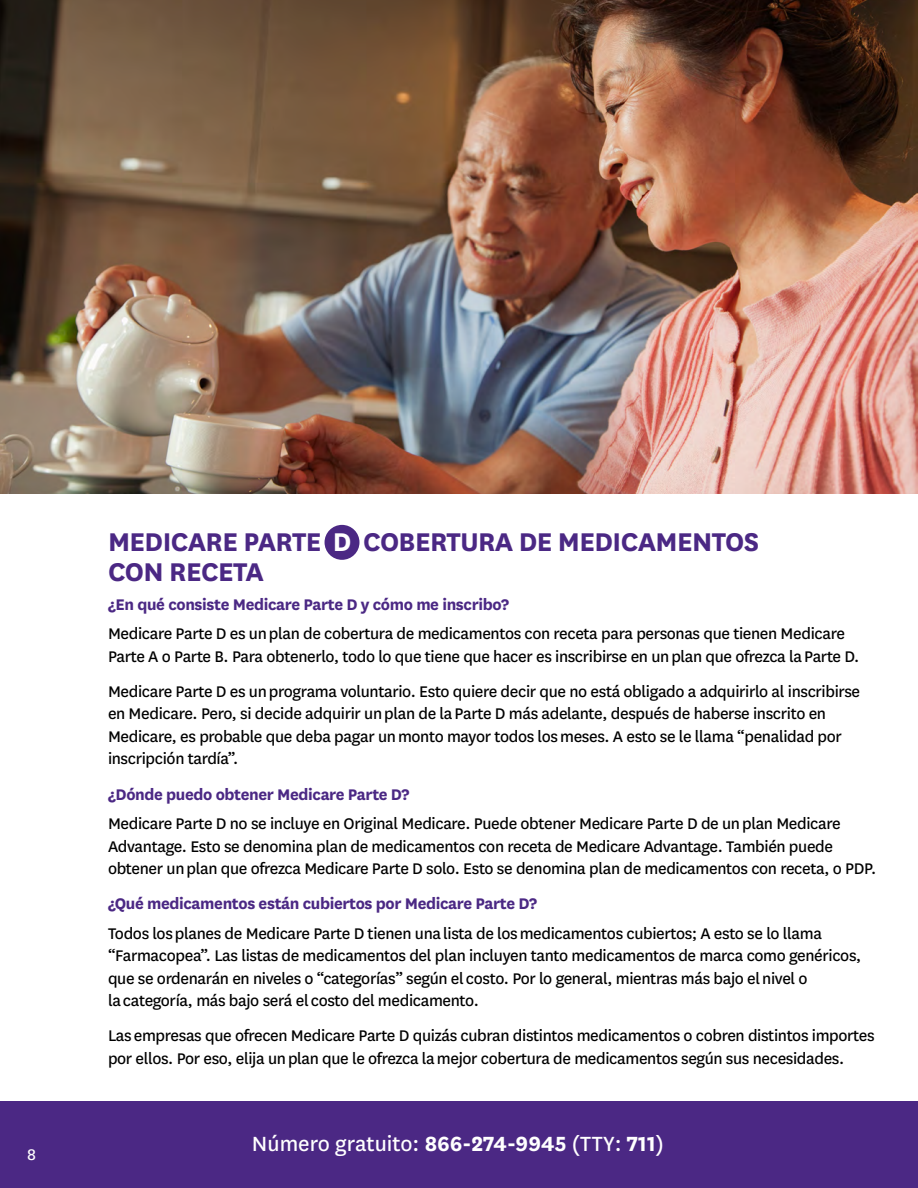
<style>
.page{position:relative;width:918px;height:1188px;background:#fff}
.page>*{position:absolute;margin:0;border:0;box-sizing:border-box;transform-origin:0 0}
.t1{font:700 30px/30px "National";letter-spacing:-.02em;color:#4b2884}
.t2{font:24px "National";color:#fff}
.t3{font:18px/22.5px "National";letter-spacing:-.02em;color:#000}
.t4{font:700 18px "National";letter-spacing:-.02em;color:#4b2884}
.t5{font:18px "National";color:#fff}
.s1{color:#fff}
.s2{font-weight:700}
</style>
<div class="page">
<img style="left:0;top:0;width:918px;height:494px">
<div style="left:325px;top:525px;width:34px;height:35px;background:#4b2884;border-radius:50%"></div>
<div style="left:0;top:1101px;width:918px;height:87px;background:#4b2884"></div>
<p class="t5" style="left:27px;top:1142px;width:10px">8</p>
<h2 class="t1" style="left:108px;top:524px;width:653px">MEDICARE PARTE <span class="s1">D</span> COBERTURA DE MEDICAMENTOS<br>CON RECETA</h2>
<h3 class="t4" style="left:108px;top:592px;width:402px">¿En qué consiste Medicare Parte D y cómo me inscribo?</h3>
<p class="t3" style="left:108px;top:622px;width:753px">Medicare Parte D es un plan de cobertura de medicamentos con receta para personas que tienen Medicare<br>Parte A o Parte B. Para obtenerlo, todo lo que tiene que hacer es inscribirse en un plan que ofrezca la Parte D.</p>
<p class="t3" style="left:108px;top:679px;width:754px">Medicare Parte D es un programa voluntario. Esto quiere decir que no está obligado a adquirirlo al inscribirse en Medicare. Pero, si decide adquirir un plan de la Parte D más adelante, después de haberse inscrito en Medicare, es probable que deba pagar un monto mayor todos los meses. A esto se le llama “penalidad por inscripción tardía”.</p>
<h3 class="t4" style="left:108px;top:782px;width:303px">¿Dónde puedo obtener Medicare Parte D?</h3>
<p class="t3" style="left:108px;top:811px;width:770px">Medicare Parte D no se incluye en Original Medicare. Puede obtener Medicare Parte D de un plan Medicare<br>Advantage. Esto se denomina plan de medicamentos con receta de Medicare Advantage. También puede obtener un plan que ofrezca Medicare Parte D solo. Esto se denomina plan de medicamentos con receta, o PDP.</p>
<h3 class="t4" style="left:108px;top:891px;width:431px">¿Qué medicamentos están cubiertos por Medicare Parte D?</h3>
<p class="t3" style="left:108px;top:921px;width:755px">Todos los planes de Medicare Parte D tienen una lista de los medicamentos cubiertos; A esto se lo llama “Farmacopea”. Las listas de medicamentos del plan incluyen tanto medicamentos de marca como genéricos, que se ordenarán en niveles o “categorías” según el costo. Por lo general, mientras más bajo el nivel o<br>la categoría, más bajo será el costo del medicamento.</p>
<p class="t3" style="left:108px;top:1024px;width:768px">Las empresas que ofrecen Medicare Parte D quizás cubran distintos medicamentos o cobren distintos importes por ellos. Por eso, elija un plan que le ofrezca la mejor cobertura de medicamentos según sus necesidades.</p>
<h2 class="t2" style="left:252px;top:1128px;width:413px">Número gratuito: <span class="s2">866-274-9945</span> (TTY: <span class="s2">711</span>)</h2>
</div>
